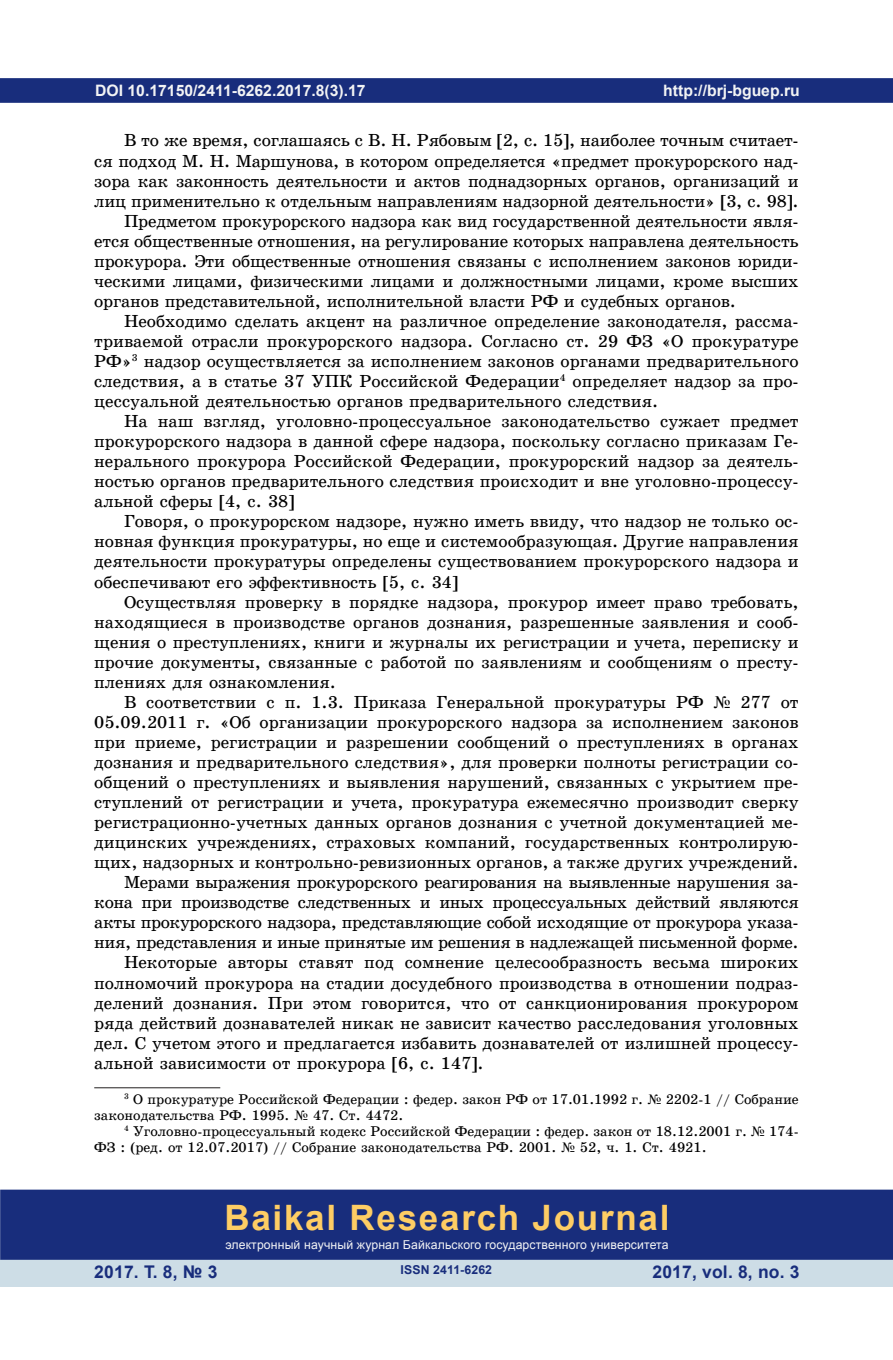
<style>
.page{position:relative;width:893px;height:1360px;background:#fff}
.page>*{position:absolute;margin:0;border:0;box-sizing:border-box;transform-origin:0 0}
.t1{font:700 35px "Arial";letter-spacing:.05em;color:#fecd64}
.Текст{font:17.5px/19.9px "School Book C";color:#000;text-align:justify}
.t2{font:700 17.5px "Arial";letter-spacing:.01em;color:#182d7c}
.Текст-2{font:700 15.75px "Arial";color:#f2f3f4}
.Сноска{font:14.17px/15.9px "School Book C";color:#000}
.t3{font:12.25px "Arial";letter-spacing:.01em;color:#f2f3f4}
.t4{font:700 12.25px "Arial";letter-spacing:.01em;color:#182d7c}
.s1{font-family:"Times New Roman"}
</style>
<div class="page">
<div style="left:0;top:78px;width:893px;height:25px;background:#182d7c;border:2px solid #182d7c"></div>
<div style="left:0;top:1258px;width:893px;height:28px;background:#cddde6"></div>
<div style="left:0;top:1189px;width:893px;height:70px;background:#182d7c;border:2px solid #182d7c"></div>
<hr style="left:94px;top:1087px;width:126px;height:1px;background:#231f20">
<p class="Текст-2" style="left:95px;top:79px;width:272px">DOI 10.17150/2411-6262.2017.8(3).17</p>
<p class="Текст" style="left:94px;top:131px;width:706px;text-indent:30px">В то же время, соглашаясь с В. Н. Рябовым [2, с. 15], наиболее точным считает&shy;ся подход М. Н. Маршунова, в котором определяется «предмет прокурорского над&shy;зора как законность деятельности и актов поднадзорных органов, организаций и лиц применительно к отдельным направлениям надзорной деятельности» [3, с. 98].</p>
<p class="Текст" style="left:94px;top:211px;width:706px;text-indent:30px">Предметом прокурорского надзора как вид государственной деятельности явля&shy;ется общественные отношения, на регулирование которых направлена деятельность прокурора. Эти общественные отношения связаны с исполнением законов юриди&shy;ческими лицами, физическими лицами и должностными лицами, кроме высших органов представительной, исполнительной власти РФ и судебных органов.</p>
<p class="Текст" style="left:94px;top:311px;width:706px;text-indent:30px">Необходимо сделать акцент на различное определение законодателя, рассма&shy;триваемой отрасли прокурорского надзора. Согласно ст. 29 ФЗ «О прокуратуре РФ»<sup>3</sup> надзор осуществляется за исполнением законов органами предварительного следствия, а в статье 37 УПК Российской Федерации<sup>4</sup> определяет надзор за про&shy;цессуальной деятельностью органов предварительного следствия.</p>
<p class="Текст" style="left:94px;top:411px;width:706px;text-indent:30px">На наш взгляд, уголовно-процессуальное законодательство сужает предмет прокурорского надзора в данной сфере надзора, поскольку согласно приказам Ге&shy;нерального прокурора Российской Федерации, прокурорский надзор за деятель&shy;ностью органов предварительного следствия происходит и вне уголовно-процессу&shy;альной сферы [4, с. 38]</p>
<p class="Текст" style="left:94px;top:511px;width:706px;text-indent:30px">Говоря, о прокурорском надзоре, нужно иметь ввиду, что надзор не только ос&shy;новная функция прокуратуры, но еще и системообразующая. Другие направления деятельности прокуратуры определены существованием прокурорского надзора и обеспечивают его эффективность [5, с. 34]</p>
<p class="Текст" style="left:94px;top:592px;width:706px;text-indent:30px">Осуществляя проверку в порядке надзора, прокурор имеет право требовать, находящиеся в производстве органов дознания, разрешенные заявления и сооб&shy;щения о преступлениях, книги и журналы их регистрации и учета, переписку и прочие документы, связанные с работой по заявлениям и сообщениям о престу&shy;плениях для ознакомления.</p>
<p class="Текст" style="left:94px;top:692px;width:706px;text-indent:30px">В соответствии с п. 1.3. Приказа Генеральной прокуратуры РФ <span class="s1">№</span> 277 от 05.09.2011 г. «Об организации прокурорского надзора за исполнением законов при приеме, регистрации и разрешении сообщений о преступлениях в органах дознания и предварительного следствия», для проверки полноты регистрации со&shy;общений о преступлениях и выявления нарушений, связанных с укрытием пре&shy;ступлений от регистрации и учета, прокуратура ежемесячно производит сверку регистрационно-учетных данных органов дознания с учетной документацией ме&shy;дицинских учреждениях, страховых компаний, государственных контролирую&shy;щих, надзорных и контрольно-ревизионных органов, а также других учреждений.</p>
<p class="Текст" style="left:94px;top:872px;width:706px;text-indent:30px">Мерами выражения прокурорского реагирования на выявленные нарушения за&shy;кона при производстве следственных и иных процессуальных действий являются акты прокурорского надзора, представляющие собой исходящие от прокурора указа&shy;ния, представления и иные принятые им решения в надлежащей письменной форме.</p>
<p class="Текст" style="left:94px;top:952px;width:706px;text-indent:30px">Некоторые авторы ставят под сомнение целесообразность весьма широких полномочий прокурора на стадии досудебного производства в отношении подраз&shy;делений дознания. При этом говорится, что от санкционирования прокурором ряда действий дознавателей никак не зависит качество расследования уголовных дел. С учетом этого и предлагается избавить дознавателей от излишней процессу&shy;альной зависимости от прокурора [6, с. 147].</p>
<p class="Сноска" style="left:94px;top:1091px;width:706px;text-indent:30px"><sup>3</sup> О прокуратуре Российской Федерации : федер. закон РФ от 17.01.1992 г. <span class="s1">№</span> 2202-1 // Собрание законодательства РФ. 1995. <span class="s1">№</span> 47. Ст. 4472.</p>
<p class="Сноска" style="left:94px;top:1122px;width:706px;text-indent:30px"><sup>4</sup> Уголовно-процессуальный кодекс Российской Федерации : федер. закон от 18.12.2001 г. <span class="s1">№</span> 174-<br>ФЗ : (ред. от 12.07.2017) // Собрание законодательства РФ. 2001. <span class="s1">№</span> 52, ч. 1. Ст. 4921.</p>
<p class="Текст-2" style="left:663px;top:79px;width:138px">http://brj-bguep.ru</p>
<h1 class="t1" style="left:224px;top:1193px;width:447px">Baikal Research Journal</h1>
<p class="t3" style="left:225px;top:1236px;width:445px">электронный научный журнал Байкальского государственного университета</p>
<p class="t2" style="left:94px;top:1259px;width:125px">2017. Т. 8, № 3</p>
<p class="t2" style="left:652px;top:1259px;width:149px">2017, vol. 8, no. 3</p>
<p class="t4" style="left:401px;top:1261px;width:93px">ISSN 2411-6262</p>
</div>
